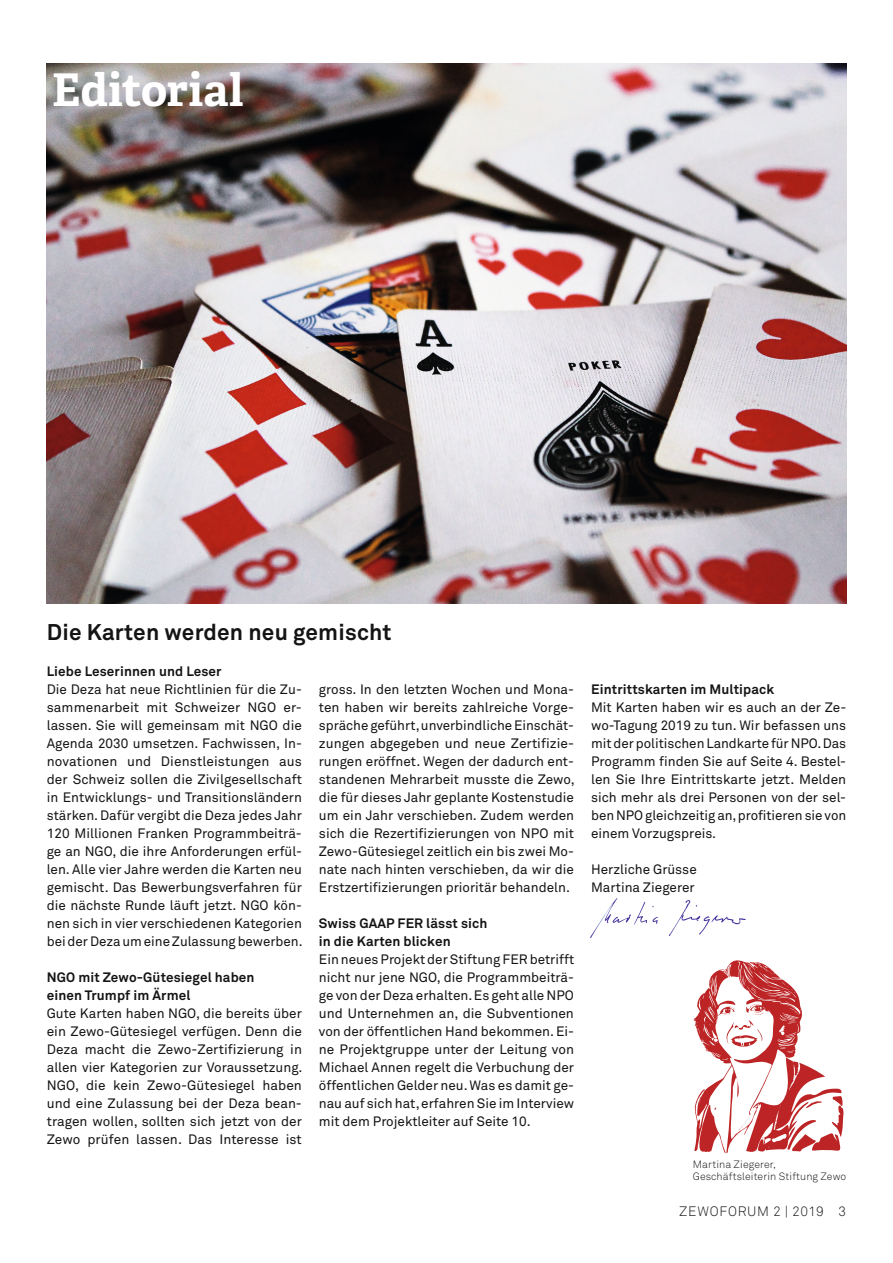
<style>
.page{position:relative;width:893px;height:1263px;background:#fff}
.page>*{position:absolute;margin:0;border:0;box-sizing:border-box;transform-origin:0 0}
.t1{font:700 45px "Adelle Basic";letter-spacing:.005em;color:#fff}
.t2{font:700 22.5px "Akkurat Std";letter-spacing:.01em;color:#131413}
.t3{font:13.5px/18px "Akkurat Std";color:#131413;text-align:justify}
.t4{font:700 13.5px/18px "Akkurat Std";letter-spacing:.01em;color:#131413}
.t5{font:300 13.5px "Akkurat Std";letter-spacing:.05em;color:#131413}
.t6{font:300 10.5px/12px "Akkurat Std";letter-spacing:.01em;color:#131413}
</style>
<div class="page">
<img style="left:590px;top:898px;width:156px;height:40px">
<svg style="left:693px;top:960px;width:150px;height:193px"></svg>
<img style="left:47px;top:64px;width:799px;height:540px">
<h1 class="t1" style="left:52px;top:61px;width:193px">Editorial</h1>
<h2 class="t2" style="left:47px;top:618px;width:346px">Die Karten werden neu gemischt</h2>
<p class="t4" style="left:47px;top:662px;width:176px">Liebe Leserinnen und Leser</p>
<p class="t3" style="left:47px;top:680px;width:257px">Die Deza hat neue Richtlinien für die Zu&shy;sammenarbeit mit Schweizer NGO er&shy;lassen. Sie will gemeinsam mit NGO die Agenda 2030 umsetzen. Fachwissen, In&shy;novationen und Dienstleistungen aus der Schweiz sollen die Zivilgesellschaft in Entwicklungs- und Transitionsländern stärken. Dafür vergibt die Deza jedes Jahr 120 Millionen Franken Programmbeiträ&shy;ge an NGO, die ihre Anforderungen erfül&shy;len. Alle vier Jahre werden die Karten neu gemischt. Das Bewerbungsverfahren für die nächste Runde läuft jetzt. NGO kön&shy;nen sich in vier verschiedenen Kategorien bei der Deza um eine Zulassung bewerben.</p>
<p class="t4" style="left:47px;top:968px;width:209px">NGO mit Zewo-Gütesiegel haben einen Trumpf im Ärmel</p>
<p class="t3" style="left:47px;top:1004px;width:257px">Gute Karten haben NGO, die bereits über ein Zewo-Gütesiegel verfügen. Denn die Deza macht die Zewo-Zertifizierung in allen vier Kategorien zur Voraussetzung.<br>NGO, die kein Zewo-Gütesiegel haben und eine Zulassung bei der Deza bean&shy;tragen wollen, sollten sich jetzt von der Zewo prüfen lassen. Das Interesse ist</p>
<p class="t3" style="left:319px;top:680px;width:257px">gross. In den letzten Wochen und Mona&shy;ten haben wir bereits zahlreiche Vorge&shy;spräche geführt, unverbindliche Einschät&shy;zungen abgegeben und neue Zertifizie&shy;rungen eröffnet. Wegen der dadurch ent&shy;standenen Mehrarbeit musste die Zewo, die für dieses Jahr geplante Kostenstudie um ein Jahr verschieben. Zudem werden sich die Rezertifizierungen von NPO mit Zewo-Gütesiegel zeitlich ein bis zwei Mo&shy;nate nach hinten verschieben, da wir die Erstzertifizierungen prioritär behandeln.</p>
<p class="t4" style="left:319px;top:914px;width:170px">Swiss GAAP FER lässt sich in die Karten blicken</p>
<p class="t3" style="left:319px;top:950px;width:257px">Ein neues Projekt der Stiftung FER betrifft nicht nur jene NGO, die Programmbeiträ&shy;ge von der Deza erhalten. Es geht alle NPO und Unternehmen an, die Subventionen von der öffentlichen Hand bekommen. Ei&shy;ne Projektgruppe unter der Leitung von Michael Annen regelt die Verbuchung der öffentlichen Gelder neu. Was es damit ge&shy;nau auf sich hat, erfahren Sie im Interview mit dem Projektleiter auf Seite 10.</p>
<p class="t4" style="left:591px;top:680px;width:185px">Eintrittskarten im Multipack</p>
<p class="t3" style="left:591px;top:698px;width:257px">Mit Karten haben wir es auch an der Ze&shy;wo-Tagung 2019 zu tun. Wir befassen uns mit der politischen Landkarte für NPO. Das Programm finden Sie auf Seite 4. Bestel&shy;len Sie Ihre Eintrittskarte jetzt. Melden sich mehr als drei Personen von der sel&shy;ben NPO gleichzeitig an, profitieren sie von einem Vorzugspreis.</p>
<p class="t3" style="left:591px;top:860px;width:107px">Herzliche Grüsse<br>Martina Ziegerer</p>
<p class="t6" style="left:693px;top:1158px;width:155px">Martina Ziegerer,<br>Geschäftsleiterin Stiftung Zewo</p>
<p class="t5" style="left:679px;top:1203px;width:168px">ZEWOFORUM 2 | 2019 3</p>
</div>
